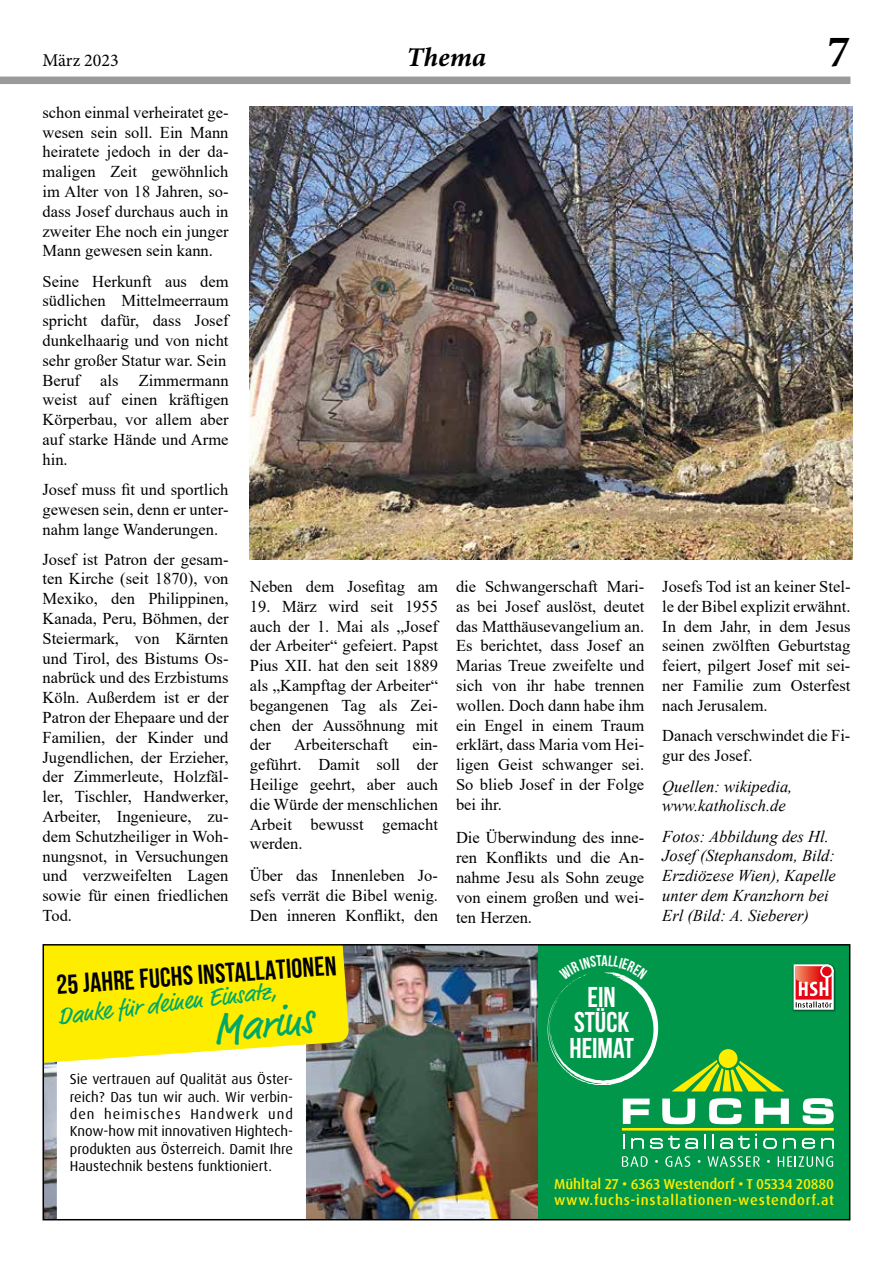
<style>
.page{position:relative;width:893px;height:1263px;background:#fff}
.page>*{position:absolute;margin:0;border:0;box-sizing:border-box;transform-origin:0 0}
.t1{font:45px "Minion Variable Concept";color:#000}
.t2{font:42.6px "Market";color:#00a868}
.t3{font:700 28.65px/25.5px "Bebas Neue";color:#fff;text-align:center}
.t4{font:700 27.3px "Bebas Neue";color:#000}
.t5{font:italic 27px "Minion Variable Concept";letter-spacing:.005em;color:#000}
.t6{font:24.45px "Market";color:#00a868}
.t7{font:18px "Minion Pro";color:#000}
.t8{font:16.5px/19.8px "Times New Roman";color:#000;text-align:justify}
.t9{font:italic 16.5px/19.8px "Times New Roman";color:#000}
.t10{font:14.4px/17.2px "Dax Pro";color:#000;text-align:justify}
.t11{font:500 14.25px/16.6px "Dax Pro";letter-spacing:.045em;color:#ffed00}
</style>
<div class="page">
<div style="left:0;top:77px;width:850px;height:7px;background:#9a9a9a"></div>
<img style="left:250px;top:106px;width:603px;height:453px">
<img style="left:46px;top:947px;width:492px;height:270px">
<svg style="left:57px;top:1064px;width:249px;height:153px"></svg>
<div style="left:538px;top:945px;width:312px;height:275px;background:#00974a"></div>
<hr style="left:622px;top:1128px;width:212px;height:2px;background:#ffed00">
<svg style="left:623px;top:1098px;width:27px;height:26px"></svg>
<svg style="left:662px;top:1098px;width:33px;height:26px"></svg>
<svg style="left:709px;top:1098px;width:32px;height:26px"></svg>
<svg style="left:755px;top:1098px;width:34px;height:26px"></svg>
<svg style="left:803px;top:1098px;width:31px;height:26px"></svg>
<svg style="left:623px;top:1134px;width:2px;height:14px"></svg>
<svg style="left:631px;top:1138px;width:13px;height:10px"></svg>
<svg style="left:650px;top:1136px;width:48px;height:13px"></svg>
<svg style="left:704px;top:1134px;width:2px;height:14px"></svg>
<svg style="left:712px;top:1134px;width:2px;height:14px"></svg>
<svg style="left:720px;top:1136px;width:29px;height:13px"></svg>
<svg style="left:755px;top:1134px;width:2px;height:14px"></svg>
<svg style="left:763px;top:1138px;width:14px;height:11px"></svg>
<svg style="left:783px;top:1138px;width:13px;height:10px"></svg>
<svg style="left:802px;top:1138px;width:13px;height:11px"></svg>
<svg style="left:821px;top:1138px;width:13px;height:10px"></svg>
<svg style="left:622px;top:1156px;width:26px;height:11px"></svg>
<svg style="left:665px;top:1156px;width:25px;height:11px"></svg>
<svg style="left:707px;top:1156px;width:53px;height:11px"></svg>
<svg style="left:778px;top:1156px;width:55px;height:11px"></svg>
<svg style="left:672px;top:1060px;width:112px;height:31px"></svg>
<div style="left:719px;top:1049px;width:18px;height:19px;background:#ffed00;border-radius:50%"></div>
<img style="left:792px;top:964px;width:44px;height:48px">
<svg style="left:794px;top:964px;width:40px;height:46px;background:#e28583"></svg>
<svg style="left:46px;top:947px;width:303px;height:117px;background:#faea17"></svg>
<div style="left:43px;top:944px;width:807px;height:276px;border:2px solid #000"></div>
<svg style="left:548px;top:972px;width:110px;height:113px"></svg>
<p class="t7" style="left:43px;top:48px;width:78px">März 2023</p>
<h3 class="t5" style="left:407px;top:39px;width:81px">Thema</h3>
<h1 class="t1" style="left:828px;top:20px;width:24px">7</h1>
<p class="t8" style="left:43px;top:102px;width:188px">schon einmal verheiratet ge&shy;wesen sein soll. Ein Mann heiratete jedoch in der da&shy;maligen Zeit gewöhnlich im Alter von 18 Jahren, so&shy;dass Josef durchaus auch in zweiter Ehe noch ein junger Mann gewesen sein kann.</p>
<p class="t8" style="left:43px;top:271px;width:188px;text-align:left">Seine Herkunft aus dem südlichen Mittelmeerraum spricht dafür, dass Josef dunkelhaarig und von nicht sehr großer Statur war. Sein<br>Beruf als Zimmermann weist auf einen kräftigen<br>Körperbau, vor allem aber auf starke Hände und Arme hin.</p>
<p class="t8" style="left:43px;top:479px;width:188px">Josef muss fit und sportlich gewesen sein, denn er unter&shy;nahm lange Wanderungen.</p>
<p class="t8" style="left:43px;top:549px;width:188px">Josef ist Patron der gesam&shy;ten Kirche (seit 1870), von Mexiko, den Philippinen, Kanada, Peru, Böhmen, der Steiermark, von Kärnten und Tirol, des Bistums Os&shy;nabrück und des Erzbistums Köln. Außerdem ist er der Patron der Ehepaare und der Familien, der Kinder und Jugendlichen, der Erzieher, der Zimmerleute, Holzfäl&shy;ler, Tischler, Handwerker, Arbeiter, Ingenieure, zu&shy;dem Schutzheiliger in Woh&shy;nungsnot, in Versuchungen und verzweifelten Lagen sowie für einen friedlichen Tod.</p>
<p class="t8" style="left:250px;top:576px;width:190px">Neben dem Josefitag am</p>
<p class="t8" style="left:250px;top:596px;width:190px">19. März wird seit 1955 auch der 1. Mai als „Josef der Arbeiter“ gefeiert. Papst Pius XII. hat den seit 1889 als „Kampftag der Arbeiter“ begangenen Tag als Zei&shy;chen der Aussöhnung mit der</p>
<p class="t8" style="left:456px;top:576px;width:190px">die Schwangerschaft Mari&shy;as bei Josef auslöst, deutet das Matthäusevangelium an.<br>Es berichtet, dass Josef an Marias Treue zweifelte und sich von ihr habe trennen wollen. Doch dann habe ihm ein Engel in einem Traum erklärt, dass Maria vom Hei&shy;ligen Geist schwanger sei.<br>So blieb Josef in der Folge bei ihr.</p>
<p class="t8" style="left:456px;top:827px;width:190px">Die Überwindung des inne&shy;ren Konflikts und die An&shy;nahme Jesu als Sohn zeuge von einem großen und wei&shy;ten Herzen.</p>
<p class="t8" style="left:662px;top:576px;width:190px">Josefs Tod ist an keiner Stel&shy;le der Bibel explizit erwähnt.<br>In dem Jahr, in dem Jesus seinen zwölften Geburtstag feiert, pilgert Josef mit sei&shy;ner Familie zum Osterfest nach Jerusalem.</p>
<p class="t8" style="left:662px;top:725px;width:190px">Danach verschwindet die Fi&shy;gur des Josef.</p>
<p class="t9" style="left:662px;top:776px;width:132px">Quellen: wikipedia, www.katholisch.de</p>
<p class="t9" style="left:662px;top:826px;width:175px">Fotos: Abbildung des Hl.<br>Josef (Stephansdom, Bild:<br>Erzdiözese Wien), Kapelle unter dem Kranzhorn bei<br>Erl (Bild: A. Sieberer)</p>
<p class="t8" style="left:250px;top:734px;width:190px;text-indent:163px">ein&shy;geführt. Damit soll der Heilige geehrt, aber auch die Würde der menschlichen Arbeit bewusst gemacht werden.</p>
<p class="t8" style="left:250px;top:865px;width:190px">Über das Innenleben Jo&shy;sefs verrät die Bibel wenig.<br>Den inneren Konflikt, den</p>
<p class="t8" style="left:294px;top:734px;width:96px">Arbeiterschaft</p>
<h3 class="t4" style="left:55px;top:970px;width:282px;rotate:-4deg">25 JAHRE FUCHS INSTALLATIONEN</h3>
<h3 class="t6" style="left:56px;top:1002px;width:222px;rotate:-7deg">Danke für deinen Einsatz,</h3>
<h2 class="t2" style="left:211px;top:1005px;width:102px;rotate:-7deg">Marius</h2>
<p class="t10" style="left:70px;top:1071px;width:225px">Sie vertrauen auf Qualität aus Öster&shy;reich? Das tun wir auch. Wir verbin&shy;den heimisches Handwerk und Know-how mit innovativen Hightech&shy;produkten aus Österreich. Damit Ihre Haustechnik bestens funktioniert.</p>
<h3 class="t3" style="left:569px;top:984px;width:66px">EIN<br>STÜCK<br>HEIMAT</h3>
<p class="t11" style="left:554px;top:1175px;width:281px">Mühltal 27 • 6363 Westendorf • T 05334 20880 www.fuchs-installationen-westendorf.at</p>
</div>
